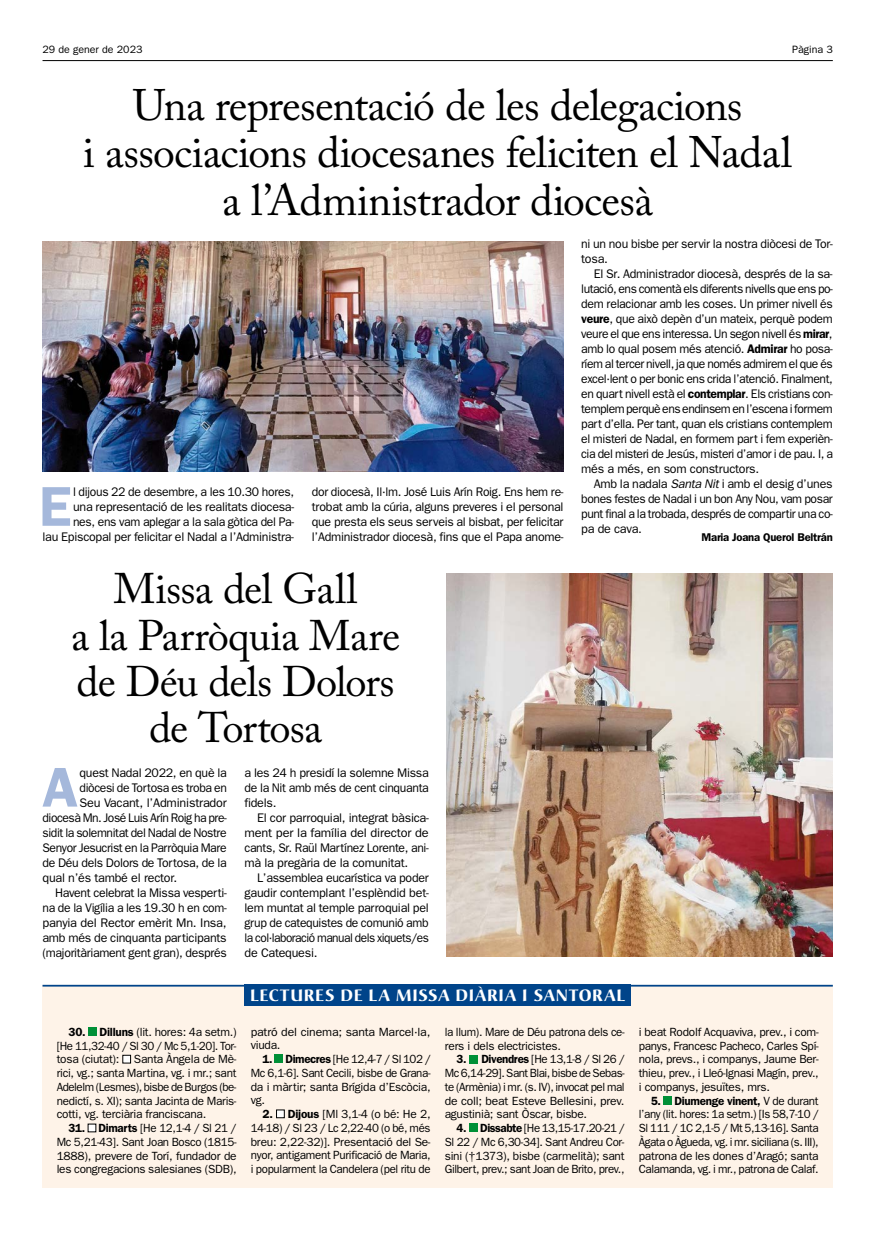
<style>
.page{position:relative;width:886px;height:1241px;background:#fff}
.page>*{position:absolute;margin:0;border:0;box-sizing:border-box;transform-origin:0 0}
.t1{font:600 56.25px "Franklin Gothic";color:#a5b8db}
.t2{font:43.75px/47.5px "Adobe Caslon Pro";letter-spacing:-.02em;color:#000;text-align:center}
.t3{font:42.5px/46.2px "Adobe Caslon Pro";letter-spacing:-.02em;color:#000;text-align:center}
.t4{font:700 16.25px "Christiana";letter-spacing:.045em;color:#fff}
.t5{font:12.5px/15px "Franklin Gothic";letter-spacing:-.025em;color:#000;text-align:justify}
.t6{font:11.88px/13.8px "Franklin Gothic";letter-spacing:-.02em;color:#000;text-align:justify}
.t7{font:600 11.25px "Franklin Gothic";letter-spacing:-.02em;color:#000}
.t8{font:10.62px "Franklin Gothic";color:#000}
.s1{font-weight:600}
.s2{font-style:italic}
</style>
<div class="page">
<hr style="left:43px;top:60px;width:790px;height:1px;background:#000">
<div style="left:43px;top:984px;width:790px;height:203px;background:#fef3e8"></div>
<div style="left:88px;top:1027px;width:9px;height:8px;background:#009037"></div>
<div style="left:123px;top:1055px;width:8px;height:7px;background:#fff"></div>
<div style="left:122px;top:1054px;width:9px;height:9px;border:1px solid #000"></div>
<svg style="left:88px;top:1123px;width:8px;height:8px"></svg>
<div style="left:275px;top:1054px;width:8px;height:8px;background:#009037"></div>
<div style="left:276px;top:1109px;width:8px;height:8px;background:#fff"></div>
<div style="left:276px;top:1109px;width:9px;height:8px;border:1px solid #000"></div>
<div style="left:469px;top:1054px;width:9px;height:9px;background:#009037"></div>
<div style="left:469px;top:1123px;width:8px;height:8px;background:#009037"></div>
<div style="left:663px;top:1095px;width:9px;height:9px;background:#009037"></div>
<div style="left:244px;top:984px;width:387px;height:21px;background:#00448a"></div>
<hr style="left:43px;top:984px;width:790px;height:2px;background:#00448a">
<img style="left:446px;top:573px;width:387px;height:383px">
<img style="left:43px;top:241px;width:520px;height:230px">
<p class="t8" style="left:43px;top:44px;width:101px">29 de gener de 2023</p>
<p class="t8" style="left:792px;top:44px;width:42px">Pàgina 3</p>
<h2 class="t2" style="left:83px;top:81px;width:710px">Una representació de les delegacions<br>i associacions diocesanes feliciten el Nadal a l’Administrador diocesà</h2>
<p class="t5" style="left:43px;top:483px;width:253px;text-align:right">l dijous 22 de desembre, a les 10.30 hores,<br>una representació de les realitats diocesa-<br>nes, ens vam aplegar a la sala gòtica del Pa-<br>lau Episcopal per felicitar el Nadal a l’Administra-</p>
<p class="t5" style="left:312px;top:483px;width:253px">dor diocesà, Il·lm. José Luis Arín Roig. Ens hem re&shy;trobat amb la cúria, alguns preveres i el personal que presta els seus serveis al bisbat, per felicitar l’Administrador diocesà, fins que el Papa anome-</p>
<h1 class="t1" style="left:39px;top:473px;width:34px">E</h1>
<h3 class="t3" style="left:71px;top:565px;width:331px">Missa del Gall<br>a la Parròquia Mare de Déu dels Dolors de Tortosa</h3>
<h1 class="t1" style="left:42px;top:754px;width:37px">A</h1>
<p class="t5" style="left:80px;top:764px;width:149px">quest Nadal 2022, en què la</p>
<p class="t5" style="left:244px;top:764px;width:186px">a les 24 h presidí la solemne Missa de la Nit amb més de cent cinquanta fidels.</p>
<p class="t5" style="left:244px;top:809px;width:186px;text-indent:12px">El cor parroquial, integrat bàsica&shy;ment per la família del director de cants, Sr. Raül Martínez Lorente, ani&shy;mà la pregària de la comunitat.</p>
<p class="t5" style="left:244px;top:869px;width:186px;text-indent:13px">L’assemblea eucarística va poder gaudir contemplant l’esplèndid bet&shy;lem muntat al temple parroquial pel grup de catequistes de comunió amb la col·laboració manual dels xiquets/es de Catequesi.</p>
<p class="t5" style="left:80px;top:779px;width:149px">diòcesi de Tortosa es troba en</p>
<p class="t5" style="left:80px;top:794px;width:149px">Seu Vacant, l’Administrador</p>
<p class="t5" style="left:43px;top:809px;width:186px">diocesà Mn. José Luis Arín Roig ha pre-</p>
<p class="t5" style="left:43px;top:824px;width:186px">sidit la solemnitat del Nadal de Nostre</p>
<p class="t5" style="left:43px;top:839px;width:186px">Senyor Jesucrist en la Parròquia Mare</p>
<p class="t5" style="left:43px;top:854px;width:186px">de Déu dels Dolors de Tortosa, de la</p>
<p class="t5" style="left:43px;top:869px;width:136px">qual n’és també el rector.</p>
<p class="t5" style="left:55px;top:884px;width:173px">Havent celebrat la Missa vesperti-</p>
<p class="t5" style="left:43px;top:899px;width:186px">na de la Vigília a les 19.30 h en com-</p>
<p class="t5" style="left:43px;top:914px;width:186px">panyia del Rector emèrit Mn. Insa,</p>
<p class="t5" style="left:43px;top:929px;width:186px">amb més de cinquanta participants</p>
<p class="t5" style="left:43px;top:944px;width:186px">(majoritàriament gent gran), després</p>
<p class="t5" style="left:581px;top:236px;width:253px">ni un nou bisbe per servir la nostra diòcesi de Tor&shy;tosa.</p>
<p class="t5" style="left:581px;top:266px;width:253px;text-indent:13px">El Sr. Administrador diocesà, després de la sa&shy;lutació, ens comentà els diferents nivells que ens po&shy;dem relacionar amb les coses. Un primer nivell és <span class="s1">veure</span>, que això depèn d’un mateix, perquè podem veure el que ens interessa. Un segon nivell és <span class="s1">mirar</span>, amb lo qual posem més atenció. <span class="s1">Admirar</span> ho posa&shy;ríem al tercer nivell, ja que només admirem el que és excel·lent o per bonic ens crida l’atenció. Finalment, en quart nivell està el <span class="s1">contemplar</span>. Els cristians con&shy;templem perquè ens endinsem en l’escena i formem part d’ella. Per tant, quan els cristians contemplem el misteri de Nadal, en formem part i fem experièn&shy;cia del misteri de Jesús, misteri d’amor i de pau. I, a més a més, en som constructors.</p>
<p class="t5" style="left:581px;top:476px;width:253px;text-indent:13px">Amb la nadala <span class="s2">Santa Nit</span> i amb el desig d’unes bones festes de Nadal i un bon Any Nou, vam posar punt final a la trobada, després de compartir una co&shy;pa de cava.</p>
<p class="t7" style="left:701px;top:530px;width:133px">Maria Joana Querol Beltrán</p>
<p class="t6" style="left:57px;top:1024px;width:181px;text-indent:12px"><span class="s1">30. Dilluns</span> (lit. hores: 4a setm.) [He 11,32-40 / Sl 30 / Mc 5,1-20]. Tor&shy;tosa (ciutat): Santa Àngela de Mè&shy;rici, vg.; santa Martina, vg. i mr.; sant Adelelm (Lesmes), bisbe de Burgos (be&shy;nedictí, s. XI); santa Jacinta de Maris&shy;cotti, vg. terciària franciscana.</p>
<p class="t6" style="left:57px;top:1120px;width:181px;text-indent:12px"><span class="s1">31. Dimarts</span> [He 12,1-4 / Sl 21 / Mc 5,21-43]. Sant Joan Bosco (1815- 1888), prevere de Torí, fundador de les congregacions salesianes (SDB),</p>
<h3 class="t4" style="left:250px;top:985px;width:377px">LECTURES DE LA MISSA DIÀRIA I SANTORAL</h3>
<p class="t6" style="left:251px;top:1024px;width:181px">patró del cinema; santa Marcel·la, viuda.</p>
<p class="t6" style="left:251px;top:1051px;width:181px;text-indent:12px"><span class="s1">1. Dimecres</span> [He 12,4-7 / Sl 102 / Mc 6,1-6]. Sant Cecili, bisbe de Grana&shy;da i màrtir; santa Brígida d’Escòcia, vg.</p>
<p class="t6" style="left:251px;top:1106px;width:181px;text-indent:12px"><span class="s1">2. Dijous</span> [Ml 3,1-4 (o bé: He 2, 14-18) / Sl 23 / Lc 2,22-40 (o bé, més breu: 2,22-32)]. Presentació del Se&shy;nyor, antigament Purificació de Maria, i popularment la Candelera (pel ritu de</p>
<p class="t6" style="left:445px;top:1024px;width:181px">la llum). Mare de Déu patrona dels ce&shy;rers i dels electricistes.</p>
<p class="t6" style="left:445px;top:1052px;width:181px;text-indent:12px"><span class="s1">3. Divendres</span> [He 13,1-8 / Sl 26 / Mc 6,14-29]. Sant Blai, bisbe de Sebas&shy;te (Armènia) i mr. (s. IV), invocat pel mal de coll; beat Esteve Bellesini, prev. agustinià; sant Òscar, bisbe.</p>
<p class="t6" style="left:445px;top:1120px;width:181px;text-indent:12px"><span class="s1">4. Dissabte</span> [He 13,15-17.20-21 / Sl 22 / Mc 6,30-34]. Sant Andreu Cor&shy;sini (†1373), bisbe (carmelità); sant Gilbert, prev.; sant Joan de Brito, prev.,</p>
<p class="t6" style="left:639px;top:1024px;width:181px">i beat Rodolf Acquaviva, prev., i com&shy;panys, Francesc Pacheco, Carles Spí&shy;nola, prevs., i companys, Jaume Ber&shy;thieu, prev., i Lleó-Ignasi Magín, prev., i companys, jesuïtes, mrs.</p>
<p class="t6" style="left:639px;top:1093px;width:181px;text-indent:12px"><span class="s1">5. Diumenge vinent,</span> V de durant l’any (lit. hores: 1a setm.) [Is 58,7-10 / Sl 111 / 1C 2,1-5 / Mt 5,13-16]. Santa Àgata o Àgueda, vg. i mr. siciliana (s. III), patrona de les dones d’Aragó; santa Calamanda, vg. i mr., patrona de Calaf.</p>
</div>
